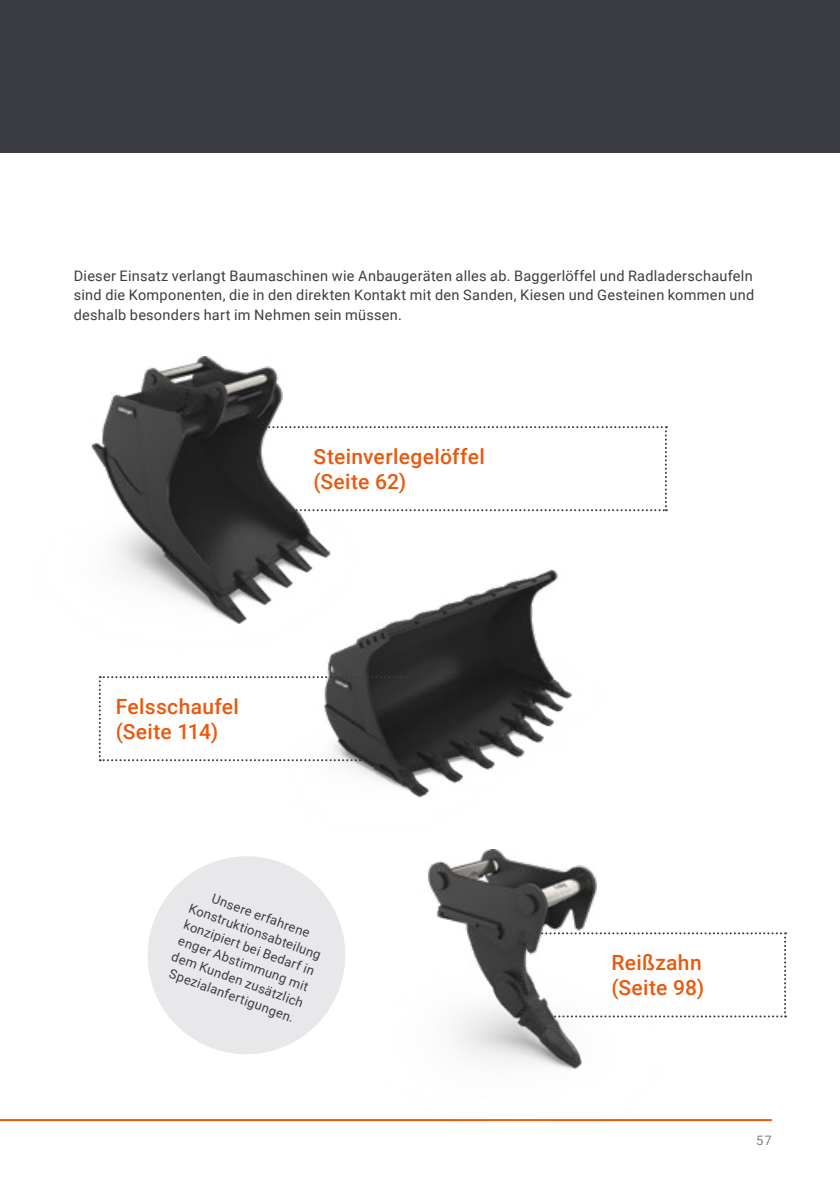
<style>
.page{position:relative;width:840px;height:1191px;background:#fff}
.page>*{position:absolute;margin:0;border:0;box-sizing:border-box;transform-origin:0 0}
.t1{font:500 21px/25px "Roboto";letter-spacing:.015em;color:#ea580c}
.t2{font:14.4px/19.6px "Roboto";letter-spacing:.02em;color:#3b3c43;text-align:justify}
.t3{font:13px/17px "Roboto";color:#3b3c43;text-align:center}
.t4{font:13px "Roboto";color:#818289}
</style>
<div class="page">
<div style="left:0;top:0;width:839px;height:153px;background:#3b3c43"></div>
<hr style="left:0;top:1119px;width:771px;height:2px;background:#ea580c">
<svg style="left:147px;top:856px;width:198px;height:198px;fill:#e8e8ea"></svg>
<img style="left:385px;top:849px;width:274px;height:271px">
<svg style="left:520px;top:932px;width:265px;height:85px"></svg>
<svg style="left:361px;top:426px;width:305px;height:85px"></svg>
<img style="left:91px;top:356px;width:270px;height:268px">
<img style="left:280px;top:570px;width:293px;height:228px">
<svg style="left:99px;top:676px;width:309px;height:85px"></svg>
<p class="t2" style="left:74px;top:265px;width:681px">Dieser Einsatz verlangt Baumaschinen wie Anbaugeräten alles ab. Baggerlöffel und Radladerschaufeln sind die Komponenten, die in den direkten Kontakt mit den Sanden, Kiesen und Gesteinen kommen und deshalb besonders hart im Nehmen sein müssen.</p>
<h1 class="t1" style="left:313px;top:443px;width:172px">Steinverlegelöffel (Seite 62)</h1>
<h1 class="t1" style="left:116px;top:693px;width:124px">Felsschaufel (Seite 114)</h1>
<p class="t3" style="left:198px;top:883px;width:142px;rotate:20deg">Unsere erfahrene<br>Konstruktionsabteilung konzipiert bei Bedarf in enger Abstimmung mit dem Kunden zusätzlich<br>Spezialanfertigungen.</p>
<h1 class="t1" style="left:611px;top:949px;width:94px">Reißzahn (Seite 98)</h1>
<p class="t4" style="left:755px;top:1131px;width:17px">57</p>
</div>
